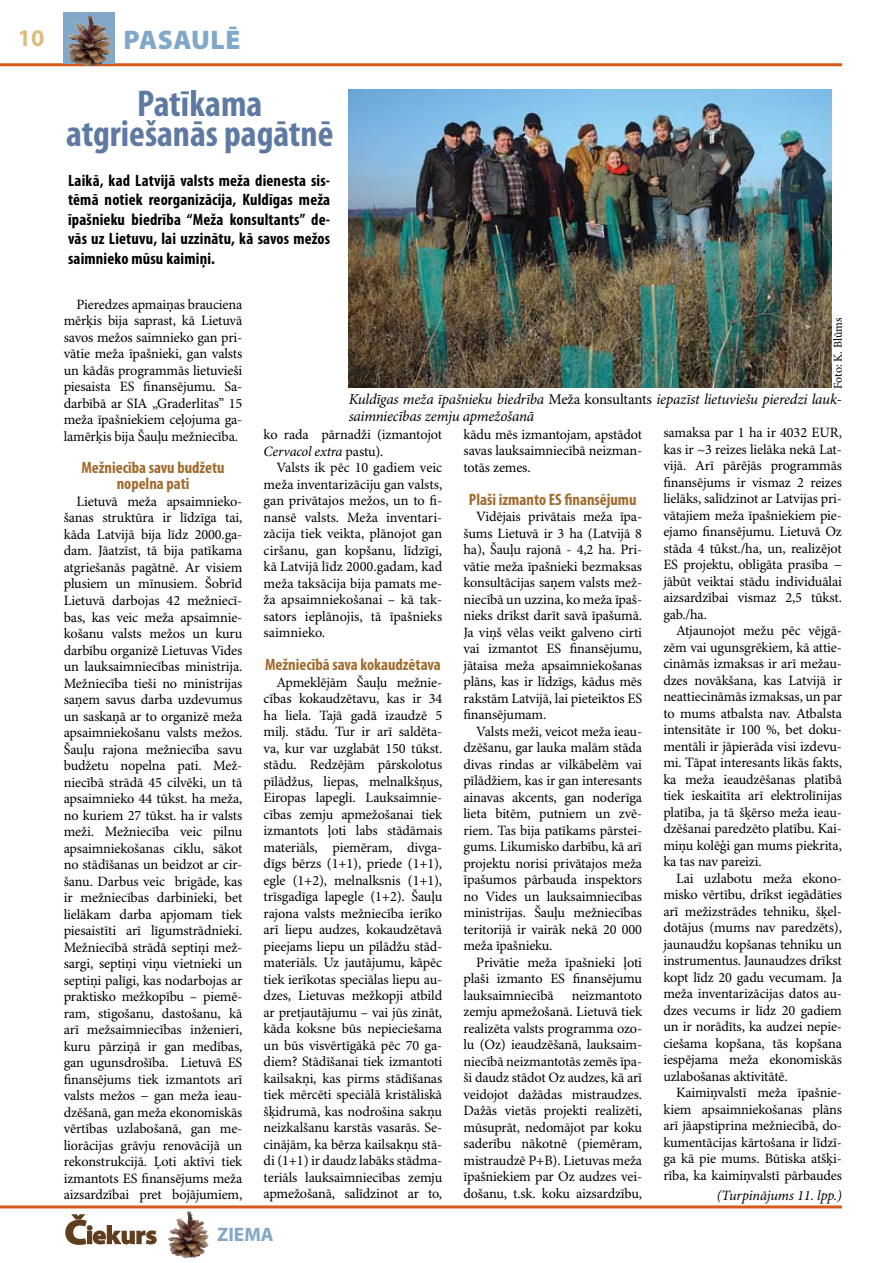
<style>
.page{position:relative;width:893px;height:1263px;background:#fff}
.page>*{position:absolute;margin:0;border:0;box-sizing:border-box;transform-origin:0 0}
.t1{font:700 condensed 37.5px/30px "Myriad Pro";color:#5f7aa2;text-align:center}
.t2{font:900 27px "Myriad Pro";letter-spacing:.02em;color:#81a7c9}
.t3{font:700 24px "Myriad Pro";color:#dcbc7e}
.t4{font:700 19.5px "Myriad Pro";color:#81a7c9}
.t5{font:700 condensed 16.5px/19.5px "Myriad Pro";letter-spacing:.01em;color:#000;text-align:justify}
.t6{font:700 condensed 16.5px/16.5px "Myriad Pro";color:#a06b2d;text-align:center}
.t7{font:italic 15px/16.5px "Minion Pro";letter-spacing:-.015em;color:#000}
.t8{font:14.25px/16.5px "Minion Pro";letter-spacing:-.01em;color:#000;text-align:justify}
.t9{font:italic 14.25px "Minion Pro";letter-spacing:-.01em;color:#000}
.t10{font:12px "Minion Pro";letter-spacing:-.01em;color:#000}
.s1{font-style:normal}
.s2{font-style:italic}
</style>
<div class="page">
<hr style="left:0;top:63px;width:842px;height:3px;background:#d5581d">
<hr style="left:0;top:1205px;width:842px;height:3px;background:#d5581d">
<svg style="left:64px;top:13px;width:51px;height:51px;background:#787980"></svg>
<img style="left:69px;top:15px;width:20px;height:21px">
<img style="left:170px;top:1211px;width:18px;height:26px">
<svg style="left:65px;top:1214px;width:92px;height:31px"></svg>
<img style="left:349px;top:89px;width:483px;height:299px">
<h3 class="t3" style="left:18px;top:22px;width:28px">10</h3>
<h2 class="t2" style="left:124px;top:24px;width:118px">PASAULĒ</h2>
<h1 class="t1" style="left:66px;top:87px;width:269px">Patīkama atgriešanās pagātnē</h1>
<p class="t5" style="left:68px;top:170px;width:264px">Laikā, kad Latvijā valsts meža dienesta sis&shy;tēmā notiek reorganizācija, Kuldīgas meža īpašnieku biedrība “Meža konsultants” de&shy;vās uz Lietuvu, lai uzzinātu, kā savos mežos saimnieko mūsu kaimiņi.</p>
<p class="t8" style="left:64px;top:296px;width:180px;text-indent:13px">Pieredzes apmaiņas brauciena mērķis bija saprast, kā Lietuvā savos mežos saimnieko gan pri&shy;vātie meža īpašnieki, gan valsts un kādās programmās lietuvieši piesaista ES finansējumu. Sa&shy;darbībā ar SIA „Graderlitas” 15 meža īpašniekiem ceļojuma ga&shy;lamērķis bija Šauļu mežniecība.</p>
<p class="t6" style="left:81px;top:459px;width:145px">Mežniecība savu budžetu nopelna pati</p>
<p class="t8" style="left:64px;top:494px;width:180px;text-indent:13px">Lietuvā meža apsaimnieko&shy;šanas struktūra ir līdzīga tai, kāda Latvijā bija līdz 2000.ga&shy;dam. Jāatzīst, tā bija patīkama atgriešanās pagātnē. Ar visiem plusiem un mīnusiem. Šobrīd Lietuvā darbojas 42 mežniecī&shy;bas, kas veic meža apsaimnie&shy;košanu valsts mežos un kuru darbību organizē Lietuvas Vides un lauksaimniecības ministrija.<br>Mežniecība tieši no ministrijas saņem savus darba uzdevumus un saskaņā ar to organizē meža apsaimniekošanu valsts mežos.<br>Šauļu rajona mežniecība savu budžetu nopelna pati. Mež&shy;niecībā strādā 45 cilvēki, un tā apsaimnieko 44 tūkst. ha meža, no kuriem 27 tūkst. ha ir valsts meži. Mežniecība veic pilnu apsaimniekošanas ciklu, sākot no stādīšanas un beidzot ar cir&shy;šanu. Darbus veic brigāde, kas ir mežniecības darbinieki, bet lielākam darba apjomam tiek piesaistīti arī līgumstrādnieki.<br>Mežniecībā strādā septiņi mež&shy;sargi, septiņi viņu vietnieki un septiņi palīgi, kas nodarbojas ar praktisko mežkopību – piemē&shy;ram, stigošanu, dastošanu, kā arī mežsaimniecības inženieri, kuru pārziņā ir gan medības, gan ugunsdrošība. Lietuvā ES finansējums tiek izmantots arī valsts mežos − gan meža ieau&shy;dzēšanā, gan meža ekonomiskās vērtības uzlabošanā, gan me&shy;liorācijas grāvju renovācijā un rekonstrukcijā. Ļoti aktīvi tiek izmantots ES finansējums meža aizsardzībai pret bojājumiem,</p>
<p class="t10" style="left:831px;top:389px;width:73px;rotate:-90deg">Foto: K. Blūms</p>
<p class="t7" style="left:349px;top:392px;width:495px">Kuldīgas meža īpašnieku biedrība <span class="s1">Meža konsultants</span> iepazīst lietuviešu pieredzi lauk&shy;saimniecības zemju apmežošanā</p>
<p class="t8" style="left:264px;top:427px;width:180px">ko rada pārnadži (izmantojot<br><span class="s2">Cervacol extra</span> pastu).</p>
<p class="t8" style="left:264px;top:460px;width:180px;text-indent:13px">Valsts ik pēc 10 gadiem veic meža inventarizāciju gan valsts, gan privātajos mežos, un to fi&shy;nansē valsts. Meža inventari&shy;zācija tiek veikta, plānojot gan ciršanu, gan kopšanu, līdzīgi, kā Latvijā līdz 2000.gadam, kad meža taksācija bija pamats me&shy;ža apsaimniekošanai – kā tak&shy;sators ieplānojis, tā īpašnieks saimnieko.</p>
<p class="t6" style="left:265px;top:656px;width:177px">Mežniecībā sava kokaudzētava</p>
<p class="t8" style="left:264px;top:674px;width:180px;text-indent:13px">Apmeklējām Šauļu mežnie&shy;cības kokaudzētavu, kas ir 34 ha liela. Tajā gadā izaudzē 5 milj. stādu. Tur ir arī saldēta&shy;va, kur var uzglabāt 150 tūkst. stādu. Redzējām pārskolotus pīlādžus, liepas, melnalkšņus, Eiropas lapegli. Lauksaimnie&shy;cības zemju apmežošanai tiek izmantots ļoti labs stādāmais materiāls, piemēram, divga&shy;dīgs bērzs (1+1), priede (1+1), egle (1+2), melnalksnis (1+1), trīsgadīga lapegle (1+2). Šauļu rajona valsts mežniecība ierīko arī liepu audzes, kokaudzētavā pieejams liepu un pīlādžu stād&shy;materiāls. Uz jautājumu, kāpēc tiek ierīkotas speciālas liepu au&shy;dzes, Lietuvas mežkopji atbild ar pretjautājumu – vai jūs zināt, kāda koksne būs nepieciešama un būs visvērtīgākā pēc 70 ga&shy;diem? Stādīšanai tiek izmantoti kailsakņi, kas pirms stādīšanas tiek mērcēti speciālā kristāliskā šķidrumā, kas nodrošina sakņu neizkalšanu karstās vasarās. Se&shy;cinājām, ka bērza kailsakņu stā&shy;di (1+1) ir daudz labāks stādma&shy;teriāls lauksaimniecības zemju apmežošanā, salīdzinot ar to,</p>
<p class="t8" style="left:463px;top:426px;width:180px">kādu mēs izmantojam, apstādot savas lauksaimniecībā neizman&shy;totās zemes.</p>
<p class="t6" style="left:469px;top:490px;width:169px">Plaši izmanto ES finansējumu</p>
<p class="t8" style="left:463px;top:509px;width:180px;text-indent:13px">Vidējais privātais meža īpa&shy;šums Lietuvā ir 3 ha (Latvijā 8 ha), Šauļu rajonā - 4,2 ha. Pri&shy;vātie meža īpašnieki bezmaksas konsultācijas saņem valsts mež&shy;niecībā un uzzina, ko meža īpaš&shy;nieks drīkst darīt savā īpašumā.<br>Ja viņš vēlas veikt galveno cirti vai izmantot ES finansējumu, jātaisa meža apsaimniekošanas plāns, kas ir līdzīgs, kādus mēs rakstām Latvijā, lai pieteiktos ES finansējumam.</p>
<p class="t8" style="left:463px;top:723px;width:180px;text-indent:13px">Valsts meži, veicot meža ieau&shy;dzēšanu, gar lauka malām stāda divas rindas ar vilkābelēm vai pīlādžiem, kas ir gan interesants ainavas akcents, gan noderīga lieta bitēm, putniem un zvē&shy;riem. Tas bija patīkams pārstei&shy;gums. Likumisko darbību, kā arī projektu norisi privātajos meža īpašumos pārbauda inspektors no Vides un lauksaimniecības ministrijas. Šauļu mežniecības teritorijā ir vairāk nekā 20 000 meža īpašnieku.</p>
<p class="t8" style="left:463px;top:954px;width:180px;text-indent:13px">Privātie meža īpašnieki ļoti plaši izmanto ES finansējumu lauksaimniecībā</p>
<p class="t8" style="left:463px;top:987px;width:180px;text-indent:108px">neizmantoto zemju apmežošanā. Lietuvā tiek realizēta valsts programma ozo&shy;lu (Oz) ieaudzēšanā, lauksaim&shy;niecībā neizmantotās zemēs īpa&shy;ši daudz stādot Oz audzes, kā arī veidojot dažādas mistraudzes.<br>Dažās vietās projekti realizēti, mūsuprāt, nedomājot par koku saderību nākotnē (piemēram, mistraudzē P+B). Lietuvas meža īpašniekiem par Oz audzes vei&shy;došanu, t.sk. koku aizsardzību,</p>
<p class="t8" style="left:663px;top:425px;width:180px">samaksa par 1 ha ir 4032 EUR, kas ir ~3 reizes lielāka nekā Lat&shy;vijā. Arī pārējās programmās finansējums ir vismaz 2 reizes lielāks, salīdzinot ar Latvijas pri&shy;vātajiem meža īpašniekiem pie&shy;ejamo finansējumu. Lietuvā Oz stāda 4 tūkst./ha, un, realizējot ES projektu, obligāta prasība − jābūt veiktai stādu individuālai aizsardzībai vismaz 2,5 tūkst. gab./ha.</p>
<p class="t8" style="left:663px;top:623px;width:180px;text-indent:13px">Atjaunojot mežu pēc vējgā&shy;zēm vai ugunsgrēkiem, kā attie&shy;cināmās izmaksas ir arī mežau&shy;dzes novākšana, kas Latvijā ir neattiecināmās izmaksas, un par to mums atbalsta nav. Atbalsta intensitāte ir 100 %, bet doku&shy;mentāli ir jāpierāda visi izdevu&shy;mi. Tāpat interesants likās fakts, ka meža ieaudzēšanas platībā tiek ieskaitīta arī elektrolīnijas platība, ja tā šķērso meža ieau&shy;dzēšanai paredzēto platību. Kai&shy;miņu kolēģi gan mums piekrita, ka tas nav pareizi.</p>
<p class="t8" style="left:663px;top:870px;width:180px;text-indent:13px">Lai uzlabotu meža ekono&shy;misko vērtību, drīkst iegādāties arī mežizstrādes tehniku, šķel&shy;dotājus (mums nav paredzēts), jaunaudžu kopšanas tehniku un instrumentus. Jaunaudzes drīkst kopt līdz 20 gadu vecumam. Ja meža inventarizācijas datos au&shy;dzes vecums ir līdz 20 gadiem un ir norādīts, ka audzei nepie&shy;ciešama kopšana, tās kopšana iespējama meža ekonomiskās uzlabošanas aktivitātē.</p>
<p class="t8" style="left:663px;top:1085px;width:180px;text-indent:13px">Kaimiņvalstī meža īpašnie&shy;kiem apsaimniekošanas plāns arī jāapstiprina mežniecībā, do&shy;kumentācijas kārtošana ir līdzī&shy;ga kā pie mums. Būtiska atšķi&shy;rība, ka kaimiņvalstī pārbaudes</p>
<p class="t9" style="left:717px;top:1186px;width:126px">(Turpinājums 11. lpp.)</p>
<h3 class="t4" style="left:217px;top:1221px;width:58px">ZIEMA</h3>
</div>
